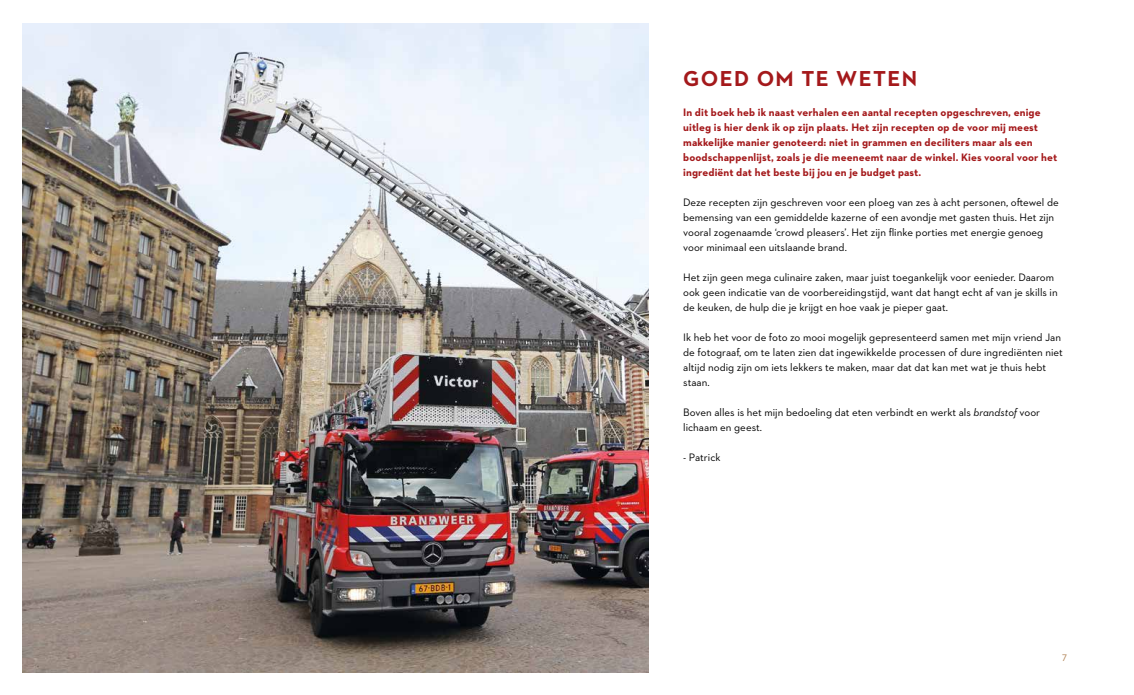
<style>
.page{position:relative;width:1134px;height:695px;background:#fff}
.page>*{position:absolute;margin:0;border:0;box-sizing:border-box;transform-origin:0 0}
.t1{font:700 22px "Neutraface 2 Text";letter-spacing:.06em;color:#a4191b}
.t2{font:11px/15px "Neutraface 2 Text";color:#000}
.t3{font:700 11px/15px "Neutraface 2 Text";letter-spacing:.01em;color:#a4191b}
.t4{font:11px "Neutraface 2 Text";color:#b18355}
.s1{font-style:italic}
</style>
<div class="page">
<img style="left:23px;top:23px;width:625px;height:649px">
<h1 class="t1" style="left:683px;top:64px;width:235px">GOED OM TE WETEN</h1>
<p class="t3" style="left:683px;top:105px;width:375px">In dit boek heb ik naast verhalen een aantal recepten opgeschreven, enige uitleg is hier denk ik op zijn plaats. Het zijn recepten op de voor mij meest makkelijke manier genoteerd: niet in grammen en deciliters maar als een boodschappenlijst, zoals je die meeneemt naar de winkel. Kies vooral voor het ingrediënt dat het beste bij jou en je budget past.</p>
<p class="t2" style="left:683px;top:194px;width:377px">Deze recepten zijn geschreven voor een ploeg van zes à acht personen, oftewel de bemensing van een gemiddelde kazerne of een avondje met gasten thuis. Het zijn vooral zogenaamde ‘crowd pleasers’. Het zijn flinke porties met energie genoeg voor minimaal een uitslaande brand.</p>
<p class="t2" style="left:683px;top:270px;width:376px">Het zijn geen mega culinaire zaken, maar juist toegankelijk voor eenieder. Daarom ook geen indicatie van de voorbereidingstijd, want dat hangt echt af van je skills in de keuken, de hulp die je krijgt en hoe vaak je pieper gaat.</p>
<p class="t2" style="left:683px;top:330px;width:381px">Ik heb het voor de foto zo mooi mogelijk gepresenteerd samen met mijn vriend Jan de fotograaf, om te laten zien dat ingewikkelde processen of dure ingrediënten niet altijd nodig zijn om iets lekkers te maken, maar dat dat kan met wat je thuis hebt staan.</p>
<p class="t2" style="left:683px;top:405px;width:358px">Boven alles is het mijn bedoeling dat eten verbindt en werkt als <span class="s1">brandstof</span> voor lichaam en geest.</p>
<p class="t2" style="left:683px;top:450px;width:39px">- Patrick</p>
<p class="t4" style="left:1062px;top:649px;width:6px">7</p>
</div>
